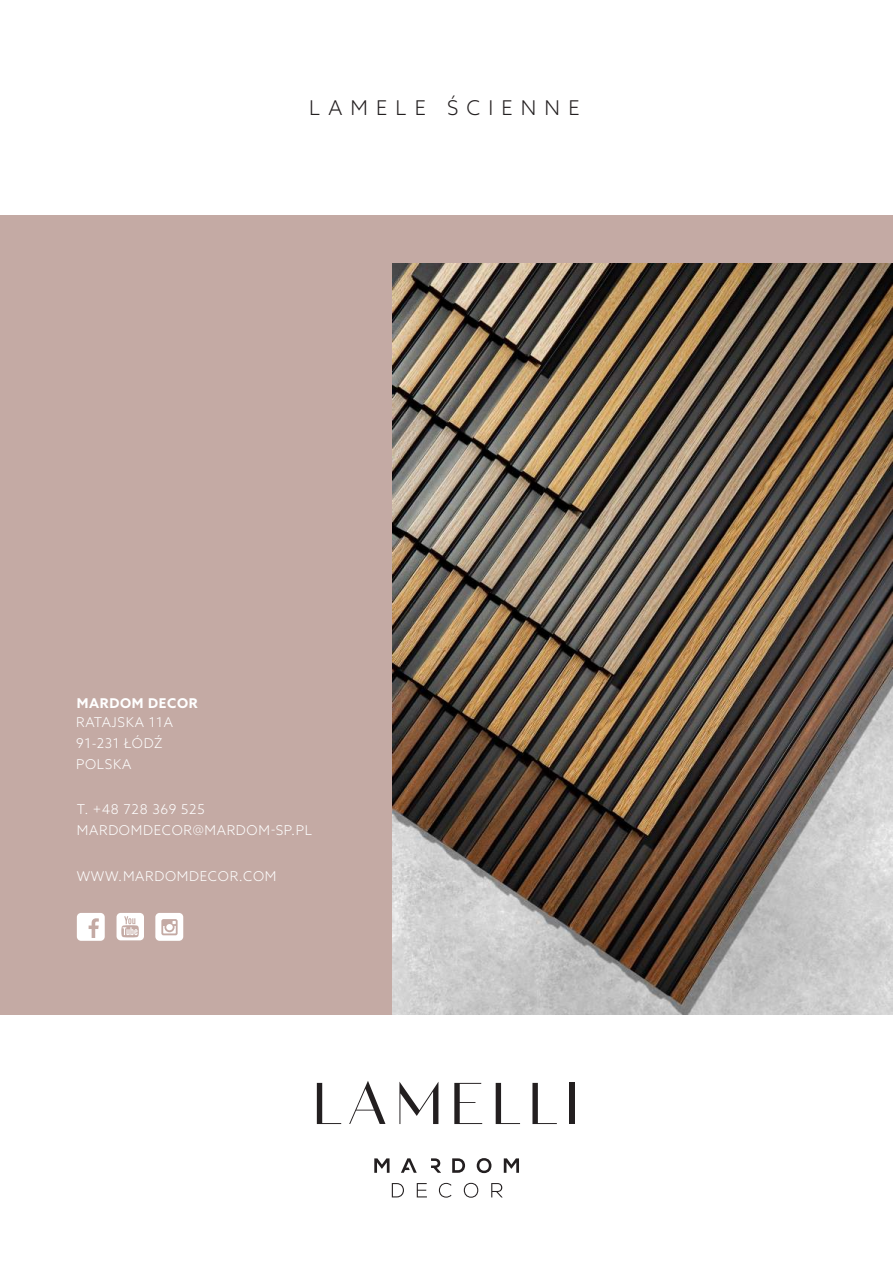
<style>
.page{position:relative;width:893px;height:1263px;background:#fff}
.page>*{position:absolute;margin:0;border:0;box-sizing:border-box;transform-origin:0 0}
.t1{font:300 20.4px "Azo Sans";letter-spacing:.4em;color:#231f20}
.t2{font:300 13.5px/21px "Azo Sans";letter-spacing:.05em;color:#fff}
.t3{font:700 13.5px "Azo Sans";letter-spacing:.05em;color:#fff}
</style>
<div class="page">
<div style="left:0;top:215px;width:893px;height:800px;background:#c4aaa4"></div>
<svg style="left:317px;top:1083px;width:24px;height:41px"></svg>
<svg style="left:349px;top:1081px;width:36px;height:43px"></svg>
<svg style="left:399px;top:1082px;width:39px;height:42px"></svg>
<svg style="left:454px;top:1083px;width:28px;height:41px"></svg>
<svg style="left:496px;top:1083px;width:24px;height:41px"></svg>
<svg style="left:532px;top:1083px;width:25px;height:41px"></svg>
<div style="left:569px;top:1083px;width:6px;height:41px;background:#231f20"></div>
<svg style="left:374px;top:1158px;width:16px;height:15px"></svg>
<svg style="left:452px;top:1158px;width:13px;height:15px"></svg>
<svg style="left:477px;top:1158px;width:14px;height:15px"></svg>
<svg style="left:504px;top:1158px;width:15px;height:15px"></svg>
<svg style="left:392px;top:1183px;width:12px;height:14px"></svg>
<svg style="left:417px;top:1183px;width:10px;height:14px"></svg>
<svg style="left:439px;top:1183px;width:13px;height:14px"></svg>
<svg style="left:464px;top:1183px;width:14px;height:15px"></svg>
<svg style="left:491px;top:1183px;width:12px;height:14px"></svg>
<svg style="left:401px;top:1158px;width:16px;height:15px"></svg>
<svg style="left:431px;top:1158px;width:10px;height:15px"></svg>
<img style="left:392px;top:264px;width:501px;height:751px">
<div style="left:155px;top:913px;width:28px;height:28px;background:#fff;border-radius:4px"></div>
<div style="left:77px;top:913px;width:28px;height:28px;background:#fff;border-radius:4px"></div>
<div style="left:117px;top:913px;width:27px;height:27px;background:#fff;border-radius:4px"></div>
<svg style="left:121px;top:916px;width:18px;height:21px"></svg>
<svg style="left:89px;top:918px;width:10px;height:20px"></svg>
<svg style="left:161px;top:919px;width:17px;height:16px"></svg>
<h1 class="t1" style="left:309px;top:94px;width:272px">LAMELE ŚCIENNE</h1>
<p class="t3" style="left:77px;top:694px;width:122px">MARDOM DECOR</p>
<p class="t2" style="left:76px;top:712px;width:98px">RATAJSKA 11A<br>91-231 ŁÓDŹ<br>POLSKA</p>
<p class="t2" style="left:77px;top:799px;width:237px">T. +48 728 369 525<br>MARDOMDECOR@MARDOM-SP.PL</p>
<p class="t2" style="left:77px;top:866px;width:201px">WWW.MARDOMDECOR.COM</p>
</div>
